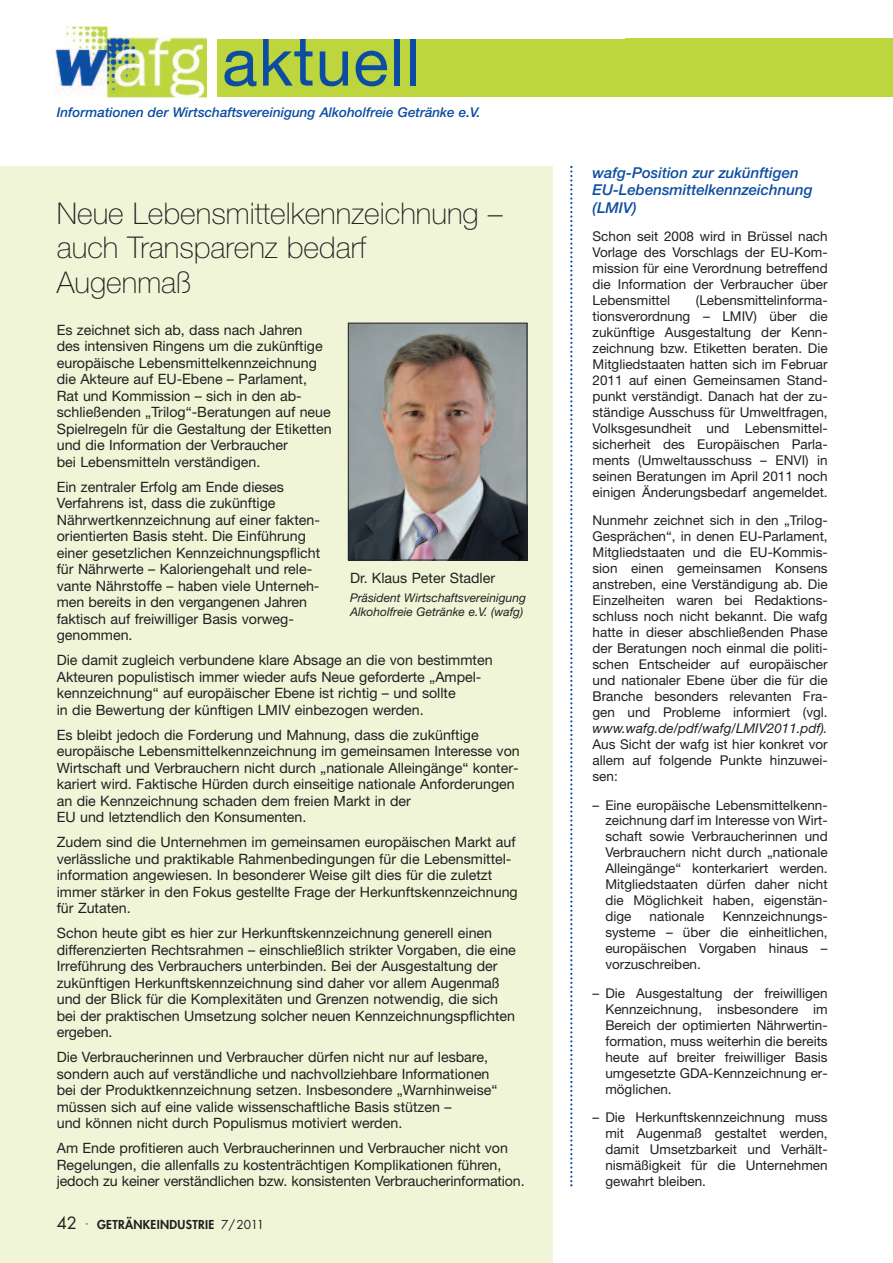
<style>
.page{position:relative;width:893px;height:1263px;background:#fff}
.page>*{position:absolute;margin:0;border:0;box-sizing:border-box;transform-origin:0 0}
.t1{font:100 30px/34.5px "Helvetica Neue";color:#231f20}
.t2{font:italic 500 15px/17.2px "Helvetica Neue";color:#0d4da1}
.t3{font:14.25px/16.5px "Helvetica Neue";color:#231f20}
.t4{font:13.5px/15.9px "Helvetica Neue";color:#231f20;text-align:justify}
.t5{font:italic 500 13.5px "Helvetica Neue";color:#0d4da1}
.t6{font:italic 13.5px "Helvetica Neue";color:#231f20}
.t7{font:italic 12px/14.2px "Helvetica Neue";color:#231f20}
.t8{font:800 12px "Futura";letter-spacing:.025em;color:#231f20}
.s1{font-weight:400;font-size:16.5px}
.s2{font-weight:400}
</style>
<div class="page">
<div style="left:0;top:166px;width:553px;height:1097px;background:#f0f5d8"></div>
<img style="left:56px;top:27px;width:150px;height:71px">
<div style="left:217px;top:38px;width:676px;height:58px;background:#bdd63e"></div>
<svg style="left:570px;top:166px;width:2px;height:1020px"></svg>
<div style="left:410px;top:38px;width:5px;height:48px;background:#0d4da1"></div>
<div style="left:394px;top:38px;width:6px;height:48px;background:#0d4da1"></div>
<svg style="left:356px;top:51px;width:31px;height:35px"></svg>
<svg style="left:320px;top:51px;width:28px;height:35px"></svg>
<svg style="left:224px;top:51px;width:32px;height:35px"></svg>
<svg style="left:263px;top:38px;width:50px;height:48px"></svg>
<img style="left:350px;top:325px;width:175px;height:233px">
<div style="left:348px;top:323px;width:179px;height:237px;border:1px solid #231f20"></div>
<p class="t5" style="left:57px;top:108px;width:425px">Informationen der Wirtschaftsvereinigung Alkoholfreie Getränke e.V.</p>
<h1 class="t1" style="left:57px;top:198px;width:448px">Neue Lebensmittelkennzeichnung – auch Transparenz bedarf<br>Augenmaß</h1>
<p class="t3" style="left:57px;top:323px;width:276px">Es zeichnet sich ab, dass nach Jahren<br>des intensiven Ringens um die zukünftige europäische Lebensmittelkennzeichnung die Akteure auf EU-Ebene – Parlament, Rat und Kommission – sich in den ab&shy;schließenden „Trilog“-Beratungen auf neue Spielregeln für die Gestaltung der Etiketten und die Information der Verbraucher<br>bei Lebensmitteln verständigen.</p>
<p class="t3" style="left:57px;top:480px;width:265px">Ein zentraler Erfolg am Ende dieses Verfahrens ist, dass die zukünftige Nährwertkennzeichnung auf einer fakten&shy;orientierten Basis steht. Die Einführung einer gesetzlichen Kennzeichnungspflicht für Nährwerte – Kaloriengehalt und rele&shy;vante Nährstoffe – haben viele Unterneh&shy;men bereits in den vergangenen Jahren faktisch auf freiwilliger Basis vorweg&shy;genommen.</p>
<p class="t3" style="left:57px;top:653px;width:437px">Die damit zugleich verbundene klare Absage an die von bestimmten Akteuren populistisch immer wieder aufs Neue geforderte „Ampel&shy;kennzeichnung“ auf europäischer Ebene ist richtig – und sollte<br>in die Bewertung der künftigen LMIV einbezogen werden.</p>
<p class="t3" style="left:57px;top:728px;width:465px">Es bleibt jedoch die Forderung und Mahnung, dass die zukünftige europäische Lebensmittelkennzeichnung im gemeinsamen Interesse von Wirtschaft und Verbrauchern nicht durch „nationale Alleingänge“ konter&shy;kariert wird. Faktische Hürden durch einseitige nationale Anforderungen an die Kennzeichnung schaden dem freien Markt in der<br>EU und letztendlich den Konsumenten.</p>
<p class="t3" style="left:57px;top:835px;width:463px">Zudem sind die Unternehmen im gemeinsamen europäischen Markt auf verlässliche und praktikable Rahmenbedingungen für die Lebensmittel&shy;information angewiesen. In besonderer Weise gilt dies für die zuletzt immer stärker in den Fokus gestellte Frage der Herkunftskennzeichnung für Zutaten.</p>
<p class="t3" style="left:57px;top:926px;width:461px">Schon heute gibt es hier zur Herkunftskennzeichnung generell einen differenzierten Rechtsrahmen – einschließlich strikter Vorgaben, die eine Irreführung des Verbrauchers unterbinden. Bei der Ausgestaltung der zukünftigen Herkunftskennzeichnung sind daher vor allem Augenmaß und der Blick für die Komplexitäten und Grenzen notwendig, die sich bei der praktischen Umsetzung solcher neuen Kennzeichnungspflichten ergeben.</p>
<p class="t3" style="left:57px;top:1050px;width:442px">Die Verbraucherinnen und Verbraucher dürfen nicht nur auf lesbare, sondern auch auf verständliche und nachvollziehbare Informationen bei der Produktkennzeichnung setzen. Insbesondere „Warnhinweise“ müssen sich auf eine valide wissenschaftliche Basis stützen –<br>und können nicht durch Populismus motiviert werden.</p>
<p class="t3" style="left:57px;top:1141px;width:469px">Am Ende profitieren auch Verbraucherinnen und Verbraucher nicht von<br>Regelungen, die allenfalls zu kostenträchtigen Komplikationen führen, jedoch zu keiner verständlichen bzw. konsistenten Verbraucherinformation.</p>
<p class="t3" style="left:350px;top:571px;width:146px">Dr. Klaus Peter Stadler</p>
<p class="t7" style="left:350px;top:591px;width:177px">Präsident Wirtschaftsvereinigung<br>Alkoholfreie Getränke e.V. (wafg)</p>
<p class="t8" style="left:57px;top:1219px;width:209px"><span class="s1">42</span> <span class="s2">·</span> GETRÄNKEINDUSTRIE <span class="s2">7/2011</span></p>
<p class="t2" style="left:593px;top:165px;width:222px">wafg-Position zur zukünftigen<br>EU-Lebensmittelkennzeichnung (LMIV)</p>
<p class="t4" style="left:593px;top:230px;width:237px">Schon seit 2008 wird in Brüssel nach Vorlage des Vorschlags der EU-Kom&shy;mission für eine Verordnung betreffend die Information der Verbraucher über Lebensmittel</p>
<p class="t4" style="left:593px;top:294px;width:237px;text-indent:103px">(Lebensmittelinforma&shy;tionsverordnung – LMIV) über die zukünftige Ausgestaltung der Kenn&shy;zeichnung bzw. Etiketten beraten. Die Mitgliedstaaten hatten sich im Februar 2011 auf einen Gemeinsamen Stand&shy;punkt verständigt. Danach hat der zu&shy;ständige Ausschuss für Umweltfragen, Volksgesundheit und Lebensmittel&shy;sicherheit des Europäischen Parla&shy;ments (Umweltausschuss – ENVI) in seinen Beratungen im April 2011 noch einigen Änderungsbedarf angemeldet.</p>
<p class="t4" style="left:593px;top:514px;width:237px">Nunmehr zeichnet sich in den „Trilog-Gesprächen“, in denen EU-Parlament, Mitgliedstaaten und die EU-Kommis&shy;sion einen gemeinsamen Konsens anstreben, eine Verständigung ab. Die Einzelheiten waren bei Redaktions&shy;schluss noch nicht bekannt. Die wafg hatte in dieser abschließenden Phase der Beratungen noch einmal die politi&shy;schen Entscheider auf europäischer und nationaler Ebene über die für die Branche besonders relevanten Fra&shy;gen und Probleme informiert (vgl.</p>
<p class="t6" style="left:593px;top:723px;width:237px">www.wafg.de/pdf/wafg/LMIV2011.pdf).</p>
<p class="t4" style="left:593px;top:737px;width:237px">Aus Sicht der wafg ist hier konkret vor allem auf folgende Punkte hinzuwei&shy;sen:</p>
<p class="t4" style="left:605px;top:798px;width:224px;text-indent:-13px">– Eine europäische Lebensmittelkenn&shy;zeichnung darf im Interesse von Wirt&shy;schaft sowie Verbraucherinnen und Verbrauchern nicht durch „nationale Alleingänge“ konterkariert werden.<br>Mitgliedstaaten dürfen daher nicht die Möglichkeit haben, eigenstän&shy;dige</p>
<p class="t4" style="left:605px;top:910px;width:224px;text-indent:117px">Kennzeichnungs&shy;systeme – über die einheitlichen, europäischen Vorgaben hinaus – vorzuschreiben.</p>
<p class="t4" style="left:605px;top:986px;width:224px;text-indent:-13px">– Die Ausgestaltung der freiwilligen Kennzeichnung, insbesondere im Bereich der optimierten Nährwertin&shy;formation, muss weiterhin die bereits heute auf breiter freiwilliger Basis umgesetzte GDA-Kennzeichnung er&shy;möglichen.</p>
<p class="t4" style="left:605px;top:1111px;width:224px;text-indent:-13px">– Die Herkunftskennzeichnung muss mit Augenmaß gestaltet werden, damit Umsetzbarkeit und Verhält&shy;nismäßigkeit für die Unternehmen gewahrt bleiben.</p>
<p class="t4" style="left:650px;top:910px;width:56px">nationale</p>
</div>
